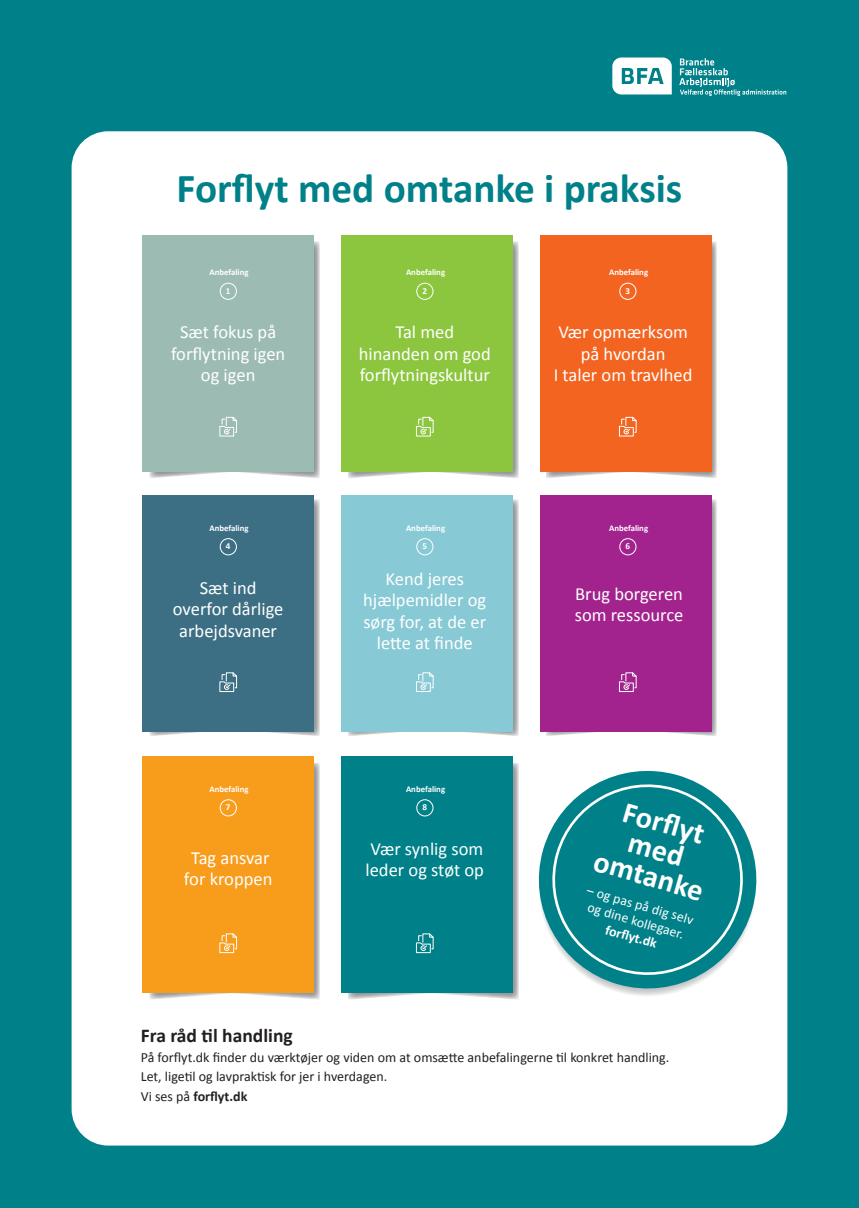
<style>
.page{position:relative;width:859px;height:1208px;background:#008189}
.page>*{position:absolute;margin:0;border:0;box-sizing:border-box;transform-origin:0 0}
.t1{font:700 41.2px "Calibri";color:#008189}
.t2{font:700 30.2px/27.5px "Calibri";color:#fff;text-align:center}
.t3{font:700 19.6px "Calibri";color:#231f20}
.t4{font:18.5px/21.5px "Calibri";color:#fff;text-align:center}
.t5{font:14px/19.6px "Calibri";color:#231f20}
.t6{font:13.7px/16.5px "Calibri";color:#fff;text-align:center}
.t7{font:700 13.7px "Calibri";color:#fff}
.t8{font:700 9.1px "Calibri";color:#fff}
.t9{font:700 8.8px "Calibri";color:#fff}
.s1{font-weight:700}
</style>
<div class="page">
<div style="left:72px;top:131px;width:715px;height:1014px;background:#fff;border-radius:37px"></div>
<svg style="left:612px;top:57px;width:60px;height:37px"></svg>
<svg style="left:679px;top:58px;width:107px;height:38px"></svg>
<div style="left:142px;top:235px;width:172px;height:237px;background:#9cbbb2"></div>
<svg style="left:149px;top:241px;width:171px;height:237px"></svg>
<div style="left:341px;top:235px;width:172px;height:237px;background:#8bc63e"></div>
<svg style="left:348px;top:241px;width:171px;height:237px"></svg>
<div style="left:540px;top:235px;width:172px;height:237px;background:#f36421"></div>
<svg style="left:546px;top:241px;width:171px;height:237px"></svg>
<svg style="left:538px;top:770px;width:219px;height:226px"></svg>
<svg style="left:540px;top:772px;width:215px;height:212px"></svg>
<div style="left:142px;top:756px;width:172px;height:237px;background:#f89c1c"></div>
<svg style="left:149px;top:763px;width:171px;height:236px"></svg>
<div style="left:341px;top:756px;width:172px;height:237px;background:#008189"></div>
<svg style="left:348px;top:763px;width:171px;height:236px"></svg>
<div style="left:142px;top:495px;width:172px;height:236px;background:#3d6f84"></div>
<svg style="left:149px;top:499px;width:171px;height:237px"></svg>
<div style="left:341px;top:495px;width:172px;height:236px;background:#87c9d4"></div>
<svg style="left:348px;top:499px;width:171px;height:237px"></svg>
<div style="left:540px;top:495px;width:172px;height:236px;background:#a2238e"></div>
<svg style="left:546px;top:499px;width:171px;height:237px"></svg>
<h1 class="t1" style="left:177px;top:163px;width:507px">Forflyt med omtanke i praksis</h1>
<p class="t9" style="left:209px;top:267px;width:41px">Anbefaling</p>
<p class="t8" style="left:226px;top:285px;width:6px">1</p>
<p class="t9" style="left:406px;top:267px;width:41px">Anbefaling</p>
<p class="t8" style="left:422px;top:285px;width:6px">2</p>
<p class="t9" style="left:609px;top:267px;width:41px">Anbefaling</p>
<p class="t8" style="left:625px;top:285px;width:6px">3</p>
<p class="t4" style="left:171px;top:320px;width:116px">Sæt fokus på forflytning igen og igen</p>
<p class="t4" style="left:359px;top:320px;width:134px">Tal med hinanden om god forflytningskultur</p>
<p class="t4" style="left:554px;top:320px;width:140px">Vær opmærksom på hvordan<br>I taler om travlhed</p>
<p class="t9" style="left:209px;top:522px;width:41px">Anbefaling</p>
<p class="t8" style="left:226px;top:541px;width:6px">4</p>
<p class="t9" style="left:406px;top:522px;width:41px">Anbefaling</p>
<p class="t8" style="left:422px;top:541px;width:6px">5</p>
<p class="t9" style="left:609px;top:522px;width:41px">Anbefaling</p>
<p class="t8" style="left:625px;top:541px;width:6px">6</p>
<p class="t4" style="left:173px;top:576px;width:112px">Sæt ind overfor dårlige arbejdsvaner</p>
<p class="t4" style="left:363px;top:567px;width:125px">Kend jeres hjælpemidler og sørg for, at de er lette at finde</p>
<p class="t4" style="left:575px;top:582px;width:110px;text-align:left">Brug borgeren som ressource</p>
<p class="t9" style="left:209px;top:783px;width:41px">Anbefaling</p>
<p class="t8" style="left:226px;top:802px;width:6px">7</p>
<p class="t4" style="left:184px;top:846px;width:90px">Tag ansvar for kroppen</p>
<p class="t9" style="left:406px;top:783px;width:41px">Anbefaling</p>
<p class="t8" style="left:422px;top:802px;width:6px">8</p>
<p class="t4" style="left:365px;top:837px;width:120px;text-align:left">Vær synlig som leder og støt op</p>
<h2 class="t2" style="left:614px;top:793px;width:114px;rotate:16deg">Forfl yt med omtanke</h2>
<p class="t6" style="left:590px;top:881px;width:112px;rotate:16deg">– og pas på dig selv og dine kollegaer.</p>
<p class="t7" style="left:608px;top:921px;width:55px;rotate:16deg">forfl yt.dk</p>
<p class="t3" style="left:141px;top:1023px;width:154px">Fra råd til handling</p>
<p class="t5" style="left:141px;top:1046px;width:530px">På forflyt.dk finder du værktøjer og viden om at omsætte anbefalingerne til konkret handling.<br>Let, ligetil og lavpraktisk for jer i hverdagen.<br>Vi ses på <span class="s1">forflyt.dk</span></p>
</div>
